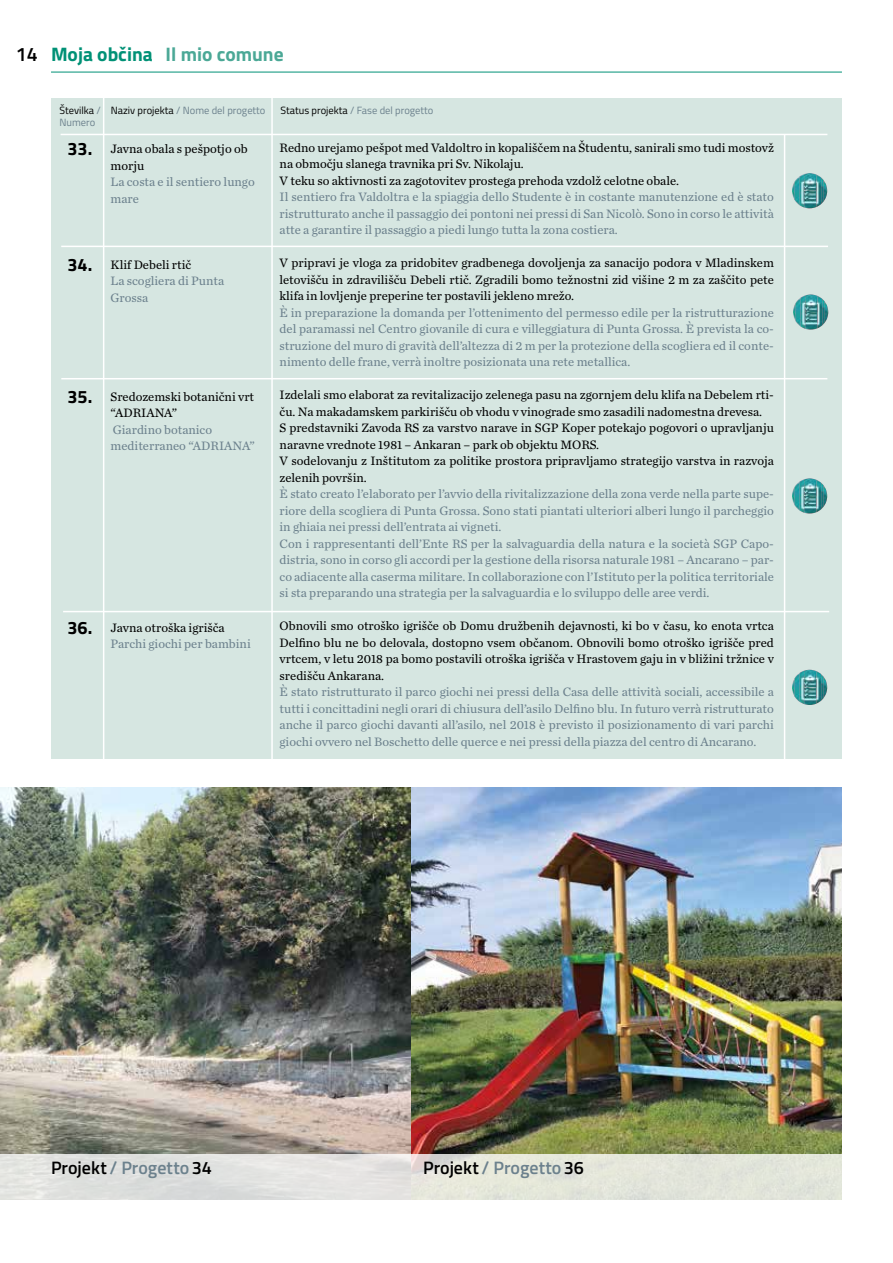
<style>
.page{position:relative;width:893px;height:1263px;background:#fff}
.page>*{position:absolute;margin:0;border:0;box-sizing:border-box;transform-origin:0 0}
.t1{font:700 19.5px "Titillium";color:#4ba896}
.t2{font:600 19.5px "Titillium";color:#000}
.t3{font:600 18px "Titillium";color:#000}
.t4{font:700 18px "Titillium";color:#000}
.t5{font:12.75px/16.5px "Chronicle Text G2";color:#6c818d}
.t6{font:12.75px/16.5px "Chronicle Text G2";color:#000}
.t7{font:10.5px "Titillium";color:#6c818d}
.t8{font:10.5px/12.8px "Titillium";color:#000}
.s1{color:#009176}
.s2{color:#6c818d}
.s3{color:#000}
</style>
<div class="page">
<div style="left:51px;top:98px;width:791px;height:660px;background:#d6e6e1"></div>
<hr style="left:61px;top:134px;width:766px;height:1px;background:#fff">
<hr style="left:61px;top:246px;width:767px;height:1px;background:#fff">
<hr style="left:61px;top:378px;width:766px;height:1px;background:#fff">
<hr style="left:63px;top:611px;width:766px;height:1px;background:#fff">
<hr style="left:103px;top:95px;width:1px;height:951px;background:#fff">
<hr style="left:271px;top:96px;width:2px;height:933px;background:#fff">
<hr style="left:784px;top:135px;width:1px;height:823px;background:#fff">
<hr style="left:51px;top:72px;width:791px;height:1px;background:#009176">
<img style="left:0;top:787px;width:842px;height:367px">
<div style="left:0;top:1154px;width:842px;height:45px;background:linear-gradient(to right,#e0e0e1,#e4e6d9)"></div>
<img style="left:799px;top:173px;width:22px;height:35px">
<img style="left:794px;top:200px;width:5px;height:5px">
<img style="left:821px;top:178px;width:3px;height:26px">
<img style="left:824px;top:181px;width:2px;height:20px">
<svg style="left:826px;top:185px;width:1px;height:12px"></svg>
<svg style="left:792px;top:177px;width:7px;height:23px"></svg>
<img style="left:800px;top:294px;width:17px;height:36px">
<img style="left:817px;top:296px;width:5px;height:32px">
<img style="left:795px;top:321px;width:5px;height:5px">
<img style="left:822px;top:299px;width:3px;height:26px">
<img style="left:825px;top:302px;width:2px;height:20px">
<svg style="left:827px;top:306px;width:1px;height:12px"></svg>
<svg style="left:793px;top:298px;width:7px;height:23px"></svg>
<img style="left:799px;top:478px;width:17px;height:36px">
<img style="left:816px;top:480px;width:5px;height:32px">
<img style="left:794px;top:505px;width:5px;height:5px">
<img style="left:821px;top:483px;width:3px;height:26px">
<img style="left:824px;top:486px;width:2px;height:20px">
<svg style="left:826px;top:490px;width:1px;height:12px"></svg>
<svg style="left:792px;top:482px;width:7px;height:23px"></svg>
<img style="left:799px;top:670px;width:22px;height:35px">
<img style="left:794px;top:696px;width:5px;height:6px">
<img style="left:821px;top:674px;width:3px;height:26px">
<img style="left:824px;top:677px;width:2px;height:21px">
<svg style="left:826px;top:681px;width:1px;height:12px"></svg>
<svg style="left:792px;top:673px;width:7px;height:23px"></svg>
<h1 class="t2" style="left:16px;top:40px;width:23px">14</h1>
<h1 class="t1" style="left:51px;top:39px;width:234px"><span class="s1">Moja občina</span> Il mio comune</h1>
<p class="t8" style="left:60px;top:103px;width:43px">Številka <span class="s2">/<br>Numero</span></p>
<p class="t7" style="left:111px;top:102px;width:156px"><span class="s3">Naziv projekta</span> / Nome del progetto</p>
<p class="t7" style="left:281px;top:102px;width:154px"><span class="s3">Status projekta</span> / Fase del progetto</p>
<h2 class="t4" style="left:68px;top:135px;width:26px">33.</h2>
<p class="t6" style="left:111px;top:140px;width:139px">Javna obala s pešpotjo ob morju</p>
<p class="t5" style="left:111px;top:173px;width:146px">La costa e il sentiero lungo mare</p>
<h2 class="t4" style="left:68px;top:251px;width:26px">34.</h2>
<p class="t6" style="left:111px;top:256px;width:82px">Klif Debeli rtič</p>
<p class="t5" style="left:111px;top:272px;width:115px">La scogliera di Punta<br>Grossa</p>
<h2 class="t4" style="left:68px;top:383px;width:26px">35.</h2>
<p class="t6" style="left:111px;top:388px;width:145px">Sredozemski botanični vrt “ADRIANA”</p>
<p class="t5" style="left:111px;top:421px;width:146px">Giardino botanico mediterraneo “ADRIANA”</p>
<h2 class="t4" style="left:68px;top:614px;width:26px">36.</h2>
<p class="t6" style="left:111px;top:619px;width:116px">Javna otroška igrišča</p>
<p class="t5" style="left:111px;top:635px;width:142px">Parchi giochi per bambini</p>
<p class="t6" style="left:280px;top:138px;width:496px">Redno urejamo pešpot med Valdoltro in kopališčem na Študentu, sanirali smo tudi mostovž na območju slanega travnika pri Sv. Nikolaju.<br>V teku so aktivnosti za zagotovitev prostega prehoda vzdolž celotne obale.</p>
<p class="t5" style="left:280px;top:188px;width:496px;text-align:justify">Il sentiero fra Valdoltra e la spiaggia dello Studente è in costante manutenzione ed è stato ristrutturato anche il passaggio dei pontoni nei pressi di San Nicolò. Sono in corso le attività atte a garantire il passaggio a piedi lungo tutta la zona costiera.</p>
<p class="t6" style="left:280px;top:254px;width:496px;text-align:justify">V pripravi je vloga za pridobitev gradbenega dovoljenja za sanacijo podora v Mladinskem letovišču in zdravilišču Debeli rtič. Zgradili bomo težnostni zid višine 2 m za zaščito pete klifa in lovljenje preperine ter postavili jekleno mrežo.</p>
<p class="t5" style="left:280px;top:303px;width:496px;text-align:justify">È in preparazione la domanda per l’ottenimento del permesso edile per la ristrutturazione del paramassi nel Centro giovanile di cura e villeggiatura di Punta Grossa. È prevista la co&shy;struzione del muro di gravità dell’altezza di 2 m per la protezione della scogliera ed il conte&shy;nimento delle frane, verrà inoltre posizionata una rete metallica.</p>
<p class="t6" style="left:280px;top:386px;width:496px">Izdelali smo elaborat za revitalizacijo zelenega pasu na zgornjem delu klifa na Debelem rti&shy;ču. Na makadamskem parkirišču ob vhodu v vinograde smo zasadili nadomestna drevesa.<br>S predstavniki Zavoda RS za varstvo narave in SGP Koper potekajo pogovori o upravljanju naravne vrednote 1981 – Ankaran – park ob objektu MORS.<br>V sodelovanju z Inštitutom za politike prostora pripravljamo strategijo varstva in razvoja zelenih površin.</p>
<p class="t5" style="left:280px;top:485px;width:496px">È stato creato l’elaborato per l’avvio della rivitalizzazione della zona verde nella parte supe&shy;riore della scogliera di Punta Grossa. Sono stati piantati ulteriori alberi lungo il parcheggio in ghiaia nei pressi dell’entrata ai vigneti.<br>Con i rappresentanti dell’Ente RS per la salvaguardia della natura e la società SGP Capo&shy;distria, sono in corso gli accordi per la gestione della risorsa naturale 1981 – Ancarano – par&shy;co adiacente alla caserma militare. In collaborazione con l’Istituto per la politica territoriale si sta preparando una strategia per la salvaguardia e lo sviluppo delle aree verdi.</p>
<p class="t6" style="left:280px;top:617px;width:496px;text-align:justify">Obnovili smo otroško igrišče ob Domu družbenih dejavnosti, ki bo v času, ko enota vrtca Delfino blu ne bo delovala, dostopno vsem občanom. Obnovili bomo otroško igrišče pred vrtcem, v letu 2018 pa bomo postavili otroška igrišča v Hrastovem gaju in v bližini tržnice v središču Ankarana.</p>
<p class="t5" style="left:280px;top:683px;width:496px;text-align:justify">È stato ristrutturato il parco giochi nei pressi della Casa delle attività sociali, accessibile a tutti i concittadini negli orari di chiusura dell’asilo Delfino blu. In futuro verrà ristrutturato anche il parco giochi davanti all’asilo, nel 2018 è previsto il posizionamento di vari parchi giochi ovvero nel Boschetto delle querce e nei pressi della piazza del centro di Ancarano.</p>
<h2 class="t3" style="left:51px;top:1154px;width:162px">Projekt <span class="s2">/ Progetto</span>34</h2>
<h2 class="t3" style="left:423px;top:1154px;width:162px">Projekt <span class="s2">/ Progetto</span>36</h2>
</div>
